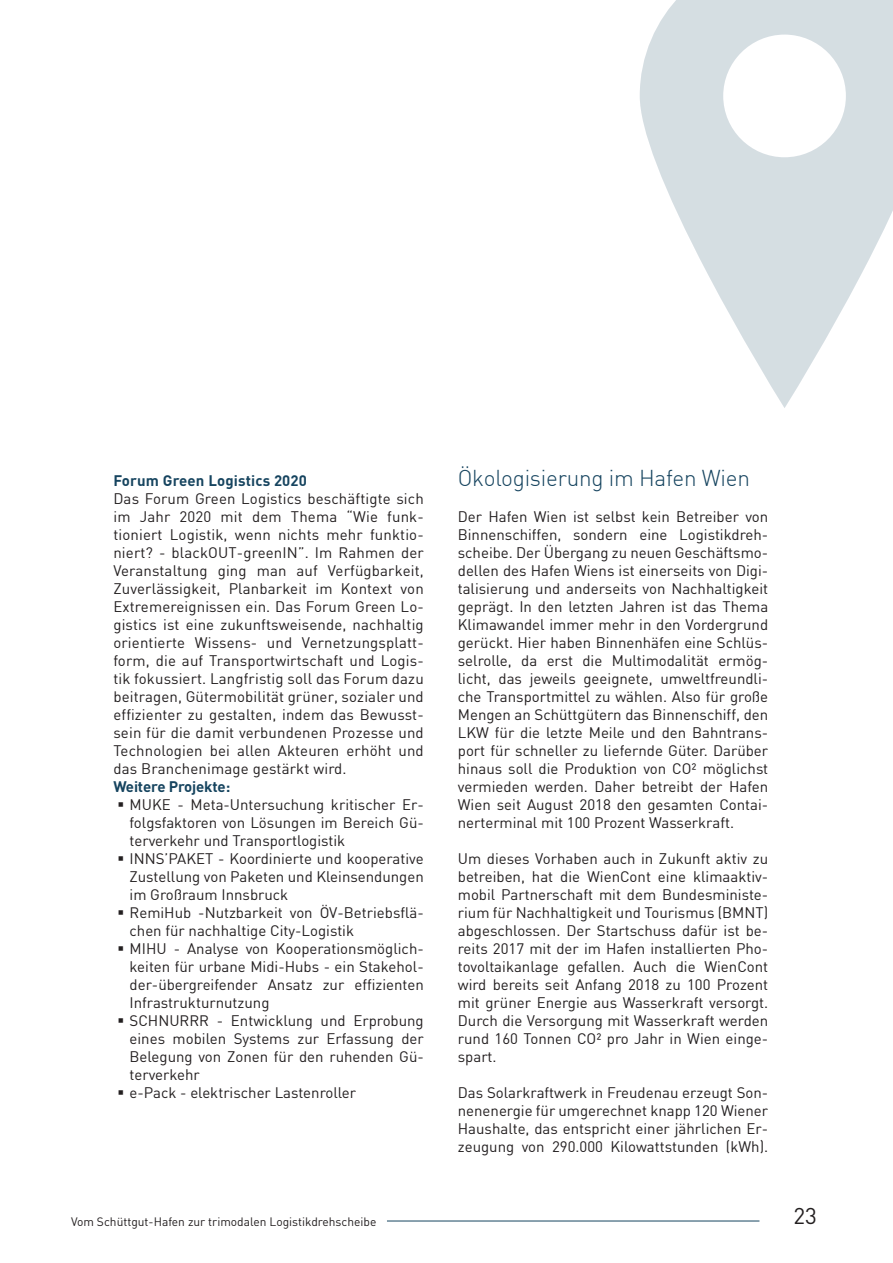
<style>
.page{position:relative;width:893px;height:1263px;background:#fff}
.page>*{position:absolute;margin:0;border:0;box-sizing:border-box;transform-origin:0 0}
.t1{font:300 22.5px "DIN";letter-spacing:-.01em;color:#16445f}
.t2{font:22.5px "DIN";color:#231f20}
.t3{font:15px/18px "DIN";color:#231f20;text-align:justify}
.t4{font:700 15px "DIN";letter-spacing:.005em;color:#16445f}
.t5{font:12px "DIN";color:#231f20}
</style>
<div class="page">
<hr style="left:387px;top:1220px;width:372px;height:1px;background:#16445f">
<svg style="left:640px;top:0;width:253px;height:408px;fill:#d5dee2"></svg>
<p class="t4" style="left:113px;top:471px;width:195px">Forum Green Logistics 2020</p>
<p class="t3" style="left:113px;top:489px;width:312px">Das Forum Green Logistics beschäftigte sich im Jahr 2020 mit dem Thema “Wie funk&shy;tioniert Logistik, wenn nichts mehr funktio&shy;niert? - blackOUT-greenIN”. Im Rahmen der Veranstaltung ging man auf Verfügbarkeit, Zuverlässigkeit, Planbarkeit im Kontext von Extremereignissen ein. Das Forum Green Lo&shy;gistics ist eine zukunftsweisende, nachhaltig orientierte Wissens- und Vernetzungsplatt&shy;form, die auf Transportwirtschaft und Logis&shy;tik fokussiert. Langfristig soll das Forum dazu beitragen, Gütermobilität grüner, sozialer und effizienter zu gestalten, indem das Bewusst&shy;sein für die damit verbundenen Prozesse und Technologien bei allen Akteuren erhöht und das Branchenimage gestärkt wird.</p>
<p class="t4" style="left:113px;top:777px;width:118px">Weitere Projekte:</p>
<p class="t3" style="left:130px;top:795px;width:296px;text-align:left">MUKE - Meta-Untersuchung kritischer Er&shy;folgsfaktoren von Lösungen im Bereich Gü&shy;terverkehr und Transportlogistik INNS’PAKET - Koordinierte und kooperative Zustellung von Paketen und Kleinsendungen im Großraum Innsbruck<br>RemiHub -Nutzbarkeit von ÖV-Betriebsflä&shy;chen für nachhaltige City-Logistik<br>MIHU - Analyse von Kooperationsmöglich&shy;keiten für urbane Midi-Hubs - ein Stakehol&shy;der-übergreifender Ansatz zur effizienten Infrastrukturnutzung<br>SCHNURRR - Entwicklung und Erprobung eines mobilen Systems zur Erfassung der Belegung von Zonen für den ruhenden Gü&shy;terverkehr<br>e-Pack - elektrischer Lastenroller</p>
<h1 class="t1" style="left:458px;top:464px;width:294px">Ökologisierung im Hafen Wien</h1>
<p class="t3" style="left:458px;top:507px;width:312px">Der Hafen Wien ist selbst kein Betreiber von Binnenschiffen, sondern eine Logistikdreh&shy;scheibe. Der Übergang zu neuen Geschäftsmo&shy;dellen des Hafen Wiens ist einerseits von Digi&shy;talisierung und anderseits von Nachhaltigkeit geprägt. In den letzten Jahren ist das Thema Klimawandel immer mehr in den Vordergrund gerückt. Hier haben Binnenhäfen eine Schlüs&shy;selrolle, da erst die Multimodalität ermög&shy;licht, das jeweils geeignete, umweltfreundli&shy;che Transportmittel zu wählen. Also für große Mengen an Schüttgütern das Binnenschiff, den LKW für die letzte Meile und den Bahntrans&shy;port für schneller zu liefernde Güter. Darüber hinaus soll die Produktion von CO² möglichst vermieden werden. Daher betreibt der Hafen Wien seit August 2018 den gesamten Contai&shy;nerterminal mit 100 Prozent Wasserkraft.</p>
<p class="t3" style="left:458px;top:849px;width:312px">Um dieses Vorhaben auch in Zukunft aktiv zu betreiben, hat die WienCont eine klimaaktiv&shy;mobil Partnerschaft mit dem Bundesministe&shy;rium für Nachhaltigkeit und Tourismus (BMNT) abgeschlossen. Der Startschuss dafür ist be&shy;reits 2017 mit der im Hafen installierten Pho&shy;tovoltaikanlage gefallen. Auch die WienCont wird bereits seit Anfang 2018 zu 100 Prozent mit grüner Energie aus Wasserkraft versorgt.<br>Durch die Versorgung mit Wasserkraft werden rund 160 Tonnen CO² pro Jahr in Wien einge&shy;spart.</p>
<p class="t3" style="left:458px;top:1083px;width:312px">Das Solarkraftwerk in Freudenau erzeugt Son&shy;nenenergie für umgerechnet knapp 120 Wiener Haushalte, das entspricht einer jährlichen Er&shy;zeugung von 290.000 Kilowattstunden (kWh).</p>
<p class="t5" style="left:71px;top:1214px;width:307px">Vom Schüttgut-Hafen zur trimodalen Logistikdrehscheibe</p>
<h1 class="t2" style="left:793px;top:1202px;width:25px">23</h1>
</div>
